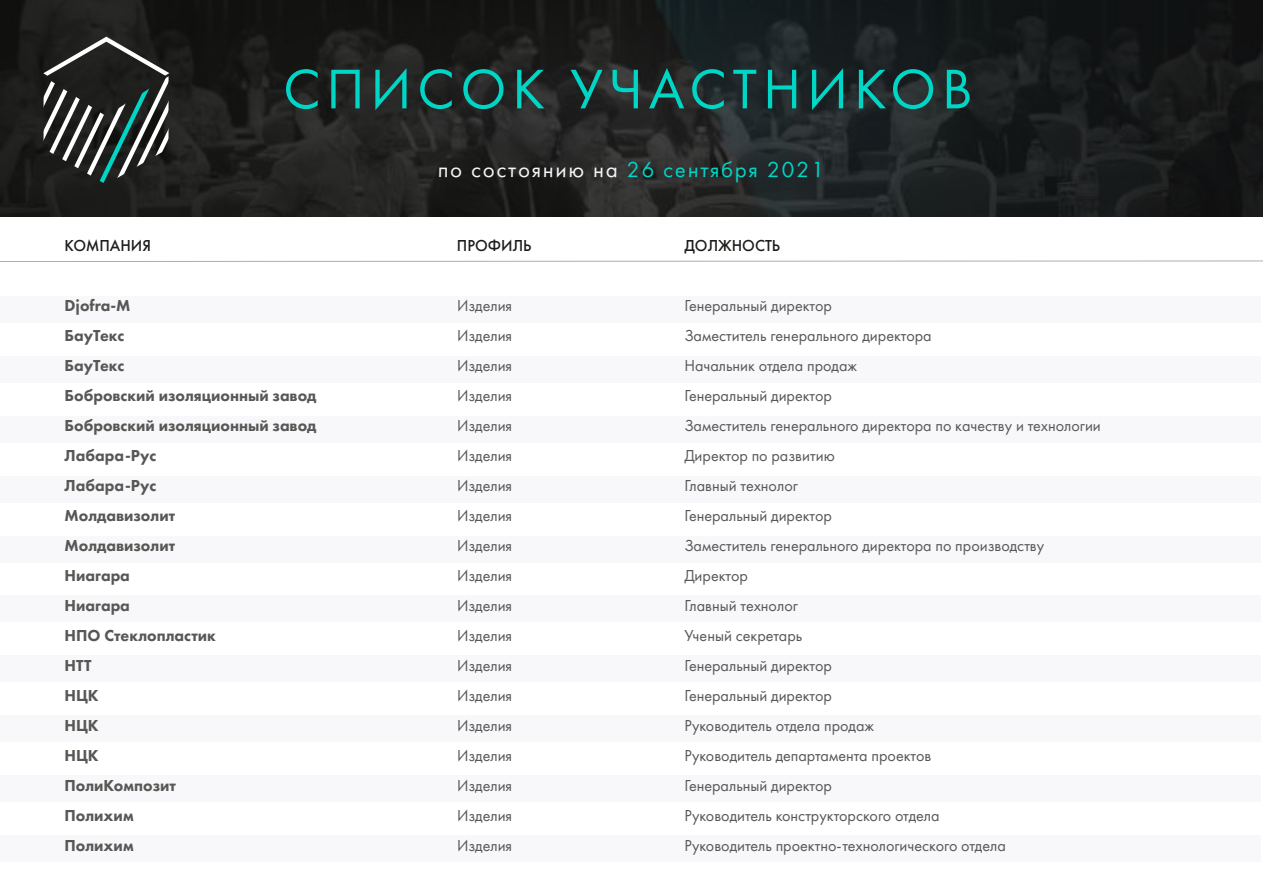
<style>
.page{position:relative;width:1263px;height:893px;background:#fff}
.page>*{position:absolute;margin:0;border:0;box-sizing:border-box;transform-origin:0 0}
.t1{font:22.8px "Futura PT";color:#00d6c6}
.t2{font:16.5px/30px "Futura PT";color:#575756;text-align:justify}
.t3{font:800 16.5px/30px "Futura PT";color:#575756}
.t4{font:500 16.5px "Futura PT";color:#1d1d1b}
.s1{color:#f6f6f6}
</style>
<div class="page">
<img style="left:1px;top:0;width:1262px;height:217px">
<svg style="left:286px;top:69px;width:32px;height:40px"></svg>
<svg style="left:331px;top:70px;width:29px;height:38px"></svg>
<svg style="left:375px;top:68px;width:31px;height:42px"></svg>
<svg style="left:420px;top:69px;width:32px;height:40px"></svg>
<svg style="left:463px;top:69px;width:40px;height:40px;background:#1b5b56"></svg>
<svg style="left:517px;top:70px;width:27px;height:38px"></svg>
<svg style="left:571px;top:70px;width:31px;height:38px"></svg>
<svg style="left:613px;top:70px;width:25px;height:38px"></svg>
<svg style="left:649px;top:68px;width:35px;height:40px"></svg>
<svg style="left:692px;top:69px;width:32px;height:40px"></svg>
<svg style="left:733px;top:70px;width:23px;height:38px"></svg>
<svg style="left:768px;top:70px;width:28px;height:38px"></svg>
<svg style="left:812px;top:68px;width:31px;height:42px"></svg>
<svg style="left:859px;top:70px;width:27px;height:38px"></svg>
<svg style="left:893px;top:69px;width:40px;height:40px;background:#1b5f5b"></svg>
<svg style="left:947px;top:70px;width:23px;height:38px"></svg>
<hr style="left:0;top:261px;width:1263px;height:1px;background:#1d1d1b">
<div style="left:0;top:356px;width:1260px;height:27px;background:#f8f8fa"></div>
<div style="left:0;top:297px;width:1260px;height:26px;background:#f8f8fa"></div>
<div style="left:0;top:416px;width:1260px;height:27px;background:#f8f8fa"></div>
<div style="left:0;top:476px;width:1260px;height:27px;background:#f8f8fa"></div>
<div style="left:0;top:536px;width:1260px;height:26px;background:#f8f8fa"></div>
<div style="left:0;top:596px;width:1260px;height:26px;background:#f8f8fa"></div>
<div style="left:0;top:655px;width:1260px;height:27px;background:#f8f8fa"></div>
<div style="left:0;top:715px;width:1260px;height:27px;background:#f8f8fa"></div>
<div style="left:0;top:775px;width:1260px;height:27px;background:#f8f8fa"></div>
<div style="left:0;top:835px;width:1260px;height:26px;background:#f8f8fa"></div>
<svg style="left:43px;top:37px;width:126px;height:147px;background:#3f4443"></svg>
<h1 class="t1" style="left:438px;top:151px;width:388px;rotate:1deg"><span class="s1">по состоянию на</span> 26 сентября 2021</h1>
<p class="t4" style="left:64px;top:236px;width:88px">КОМПАНИЯ</p>
<p class="t4" style="left:457px;top:236px;width:76px">ПРОФИЛЬ</p>
<p class="t4" style="left:684px;top:236px;width:97px">ДОЛЖНОСТЬ</p>
<p class="t3" style="left:65px;top:291px;width:253px">Djofra-M<br>БауТекс<br>БауТекс<br>Бобровский изоляционный завод<br>Бобровский изоляционный завод<br>Лабара-Рус<br>Лабара-Рус<br>Молдавизолит<br>Молдавизолит<br>Ниагара<br>Ниагара<br>НПО Стеклопластик<br>НТТ<br>НЦК<br>НЦК<br>НЦК<br>ПолиКомпозит<br>Полихим<br>Полихим</p>
<p class="t2" style="left:457px;top:291px;width:57px">Изделия Изделия Изделия Изделия Изделия Изделия Изделия Изделия Изделия Изделия Изделия Изделия Изделия Изделия Изделия Изделия Изделия Изделия Изделия</p>
<p class="t2" style="left:684px;top:290px;width:418px;text-align:left">Генеральный директор<br>Заместитель генерального директора<br>Начальник отдела продаж<br>Генеральный директор<br>Заместитель генерального директора по качеству и технологии<br>Директор по развитию<br>Главный технолог<br>Генеральный директор<br>Заместитель генерального директора по производству<br>Директор<br>Главный технолог<br>Ученый секретарь<br>Генеральный директор<br>Генеральный директор<br>Руководитель отдела продаж<br>Руководитель департамента проектов<br>Генеральный директор<br>Руководитель конструкторского отдела<br>Руководитель проектно-технологического отдела</p>
</div>
